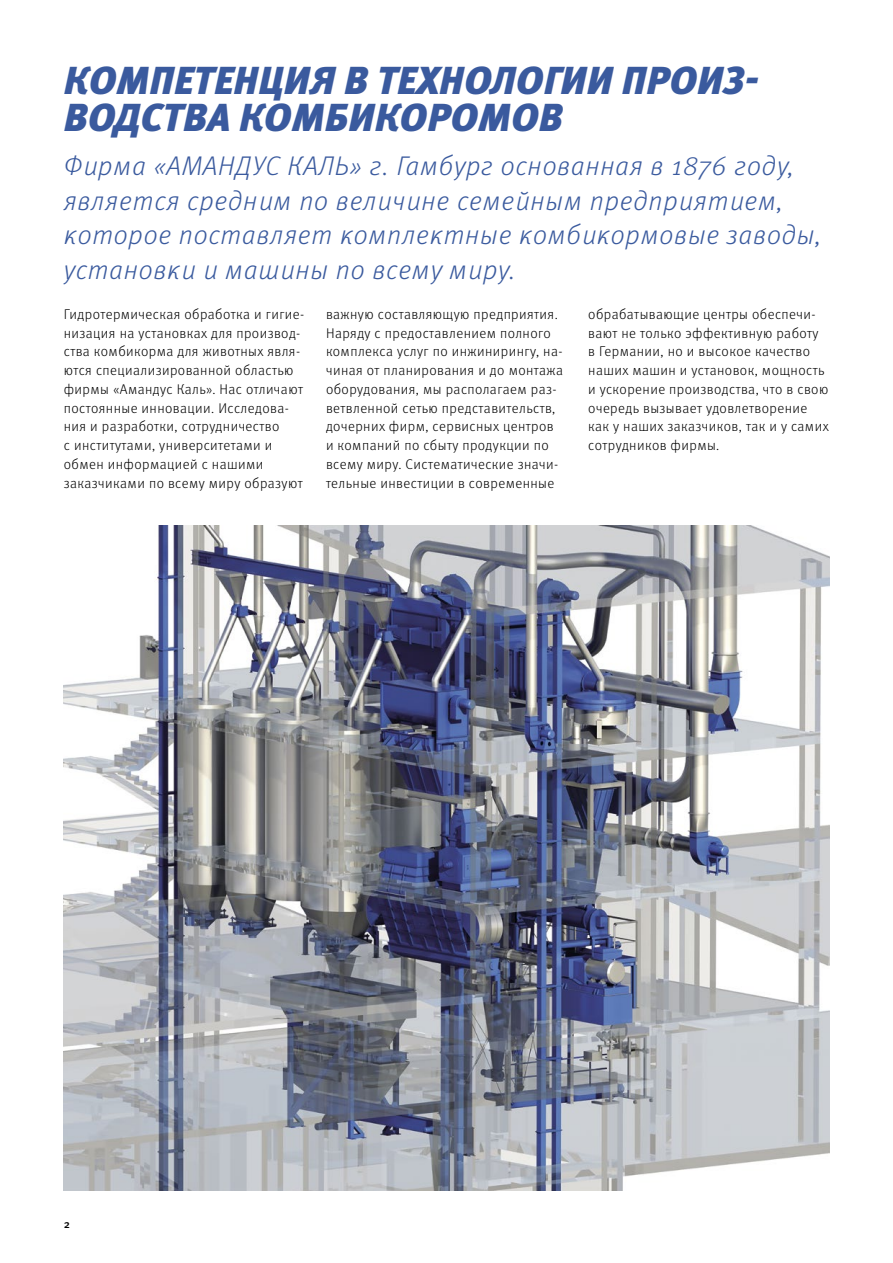
<style>
.page{position:relative;width:893px;height:1263px;background:#fff}
.page>*{position:absolute;margin:0;border:0;box-sizing:border-box;transform-origin:0 0}
.t1{font:italic 900 39px/37.5px "Meta Pro";letter-spacing:.005em;color:#3a5a9e}
.t2{font:italic 300 27px/34.5px "Meta Pro";letter-spacing:.03em;color:#3a5a9e}
.t3{font:300 14.1px/18.8px "Meta Pro";letter-spacing:.03em;color:#000}
.t4{font:500 11.25px "Meta Pro";color:#000}
</style>
<div class="page">
<img style="left:64px;top:525px;width:765px;height:666px">
<h1 class="t1" style="left:64px;top:60px;width:696px">КОМПЕТЕНЦИЯ В ТЕХНОЛОГИИ ПРОИЗ-<br>ВОДСТВА КОМБИКОРОМОВ</h1>
<h2 class="t2" style="left:64px;top:148px;width:756px">Фирма «АМАНДУС КАЛЬ» г. Гамбург основанная в 1876 году, является средним по величине семейным предприятием, которое поставляет комплектные комбикормовые заводы, установки и машины по всему миру.</h2>
<p class="t3" style="left:64px;top:304px;width:242px">Гидротермическая обработка и гигие&shy;низация на установках для производ&shy;ства комбикорма для животных явля&shy;ются специализированной областью фирмы «Амандус Каль». Нас отличают постоянные инновации. Исследова&shy;ния и разработки, сотрудничество<br>с институтами, университетами и обмен информацией с нашими заказчиками по всему миру образуют</p>
<p class="t3" style="left:326px;top:304px;width:239px">важную составляющую предприятия.<br>Наряду с предоставлением полного комплекса услуг по инжинирингу, на&shy;чиная от планирования и до монтажа оборудования, мы располагаем раз&shy;ветвленной сетью представительств, дочерних фирм, сервисных центров и компаний по сбыту продукции по всему миру. Систематические значи&shy;тельные инвестиции в современные</p>
<p class="t3" style="left:588px;top:304px;width:242px">обрабатывающие центры обеспечи&shy;вают не только эффективную работу в Германии, но и высокое качество наших машин и установок, мощность и ускорение производства, что в свою очередь вызывает удовлетворение как у наших заказчиков, так и у самих сотрудников фирмы.</p>
<p class="t4" style="left:64px;top:1216px;width:8px">2</p>
</div>
